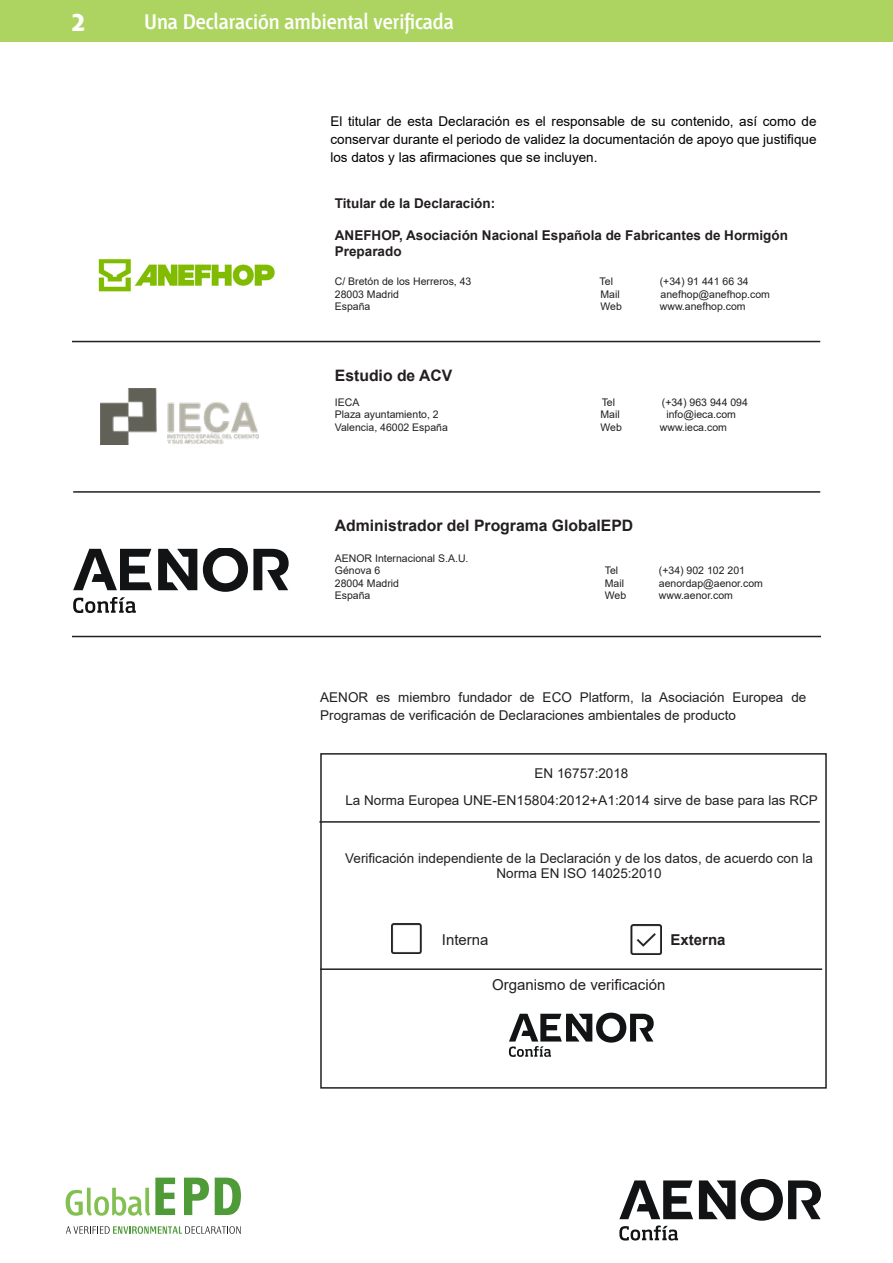
<style>
.page{position:relative;width:893px;height:1263px;background:#fff}
.page>*{position:absolute;margin:0;border:0;box-sizing:border-box;transform-origin:0 0}
.t1{font:27px "AENOR Fontana ND Titulares";color:#fff}
.t2{font:21px "AENOR Fontana ND Demibold";color:#fff}
.t3{font:700 15.75px "Arial";color:#231f20}
.t4{font:15px "Arial";color:#231f20}
.t5{font:700 15px "Arial";color:#231f20}
.Texto_1c{font:13.5px/18px "Arial";color:#231f20}
.Texto_1c-2{font:13.5px/18px "Arial";color:#000001;text-align:justify}
.t6{font:700 13.5px/16.2px "Arial";color:#231f20}
.t7{font:10.5px "Arial";color:#231f20}
</style>
<div class="page">
<div style="left:0;top:0;width:893px;height:42px;background:#add461"></div>
<svg style="left:66px;top:1226px;width:175px;height:8px"></svg>
<svg style="left:66px;top:1177px;width:109px;height:39px"></svg>
<svg style="left:184px;top:1177px;width:25px;height:38px"></svg>
<svg style="left:215px;top:1177px;width:26px;height:38px"></svg>
<svg style="left:619px;top:1225px;width:59px;height:15px"></svg>
<svg style="left:619px;top:1180px;width:74px;height:39px"></svg>
<svg style="left:699px;top:1179px;width:122px;height:42px"></svg>
<div style="left:320px;top:753px;width:507px;height:336px;border:2px solid #231f20"></div>
<hr style="left:72px;top:341px;width:748px;height:1px;background:#231f20">
<hr style="left:73px;top:491px;width:747px;height:2px;background:#231f20">
<hr style="left:72px;top:636px;width:749px;height:1px;background:#231f20">
<hr style="left:319px;top:821px;width:501px;height:2px;background:#231f20">
<hr style="left:320px;top:968px;width:502px;height:2px;background:#231f20">
<svg style="left:509px;top:1013px;width:145px;height:44px"></svg>
<img style="left:391px;top:923px;width:31px;height:30px">
<img style="left:630px;top:925px;width:31px;height:30px">
<svg style="left:73px;top:597px;width:63px;height:16px"></svg>
<svg style="left:73px;top:549px;width:79px;height:41px"></svg>
<svg style="left:203px;top:548px;width:86px;height:44px"></svg>
<svg style="left:158px;top:549px;width:39px;height:41px"></svg>
<img style="left:100px;top:389px;width:158px;height:56px">
<img style="left:98px;top:259px;width:177px;height:33px">
<h1 class="t1" style="left:72px;top:9px;width:14px">2</h1>
<h2 class="t2" style="left:144px;top:12px;width:311px">Una Declaración ambiental verificada</h2>
<p class="Texto_1c-2" style="left:330px;top:112px;width:488px">El titular de esta Declaración es el responsable de su contenido, así como de conservar durante el periodo de validez la documentación de apoyo que justifique los datos y las afirmaciones que se incluyen.</p>
<p class="t6" style="left:335px;top:195px;width:162px">Titular de la Declaración:</p>
<p class="t6" style="left:335px;top:227px;width:455px">ANEFHOP, Asociación Nacional Española de Fabricantes de Hormigón<br>Preparado</p>
<p class="t7" style="left:335px;top:274px;width:138px">C/ Bretón de los Herreros, 43</p>
<p class="t7" style="left:600px;top:274px;width:15px">Tel</p>
<p class="t7" style="left:660px;top:274px;width:91px">(+34) 91 441 66 34</p>
<p class="t7" style="left:335px;top:287px;width:66px">28003 Madrid</p>
<p class="t7" style="left:600px;top:287px;width:21px">Mail</p>
<p class="t7" style="left:661px;top:287px;width:111px">anefhop@anefhop.com</p>
<p class="t7" style="left:335px;top:300px;width:37px">España</p>
<p class="t7" style="left:600px;top:300px;width:23px">Web</p>
<p class="t7" style="left:660px;top:300px;width:87px">www.anefhop.com</p>
<p class="t3" style="left:335px;top:364px;width:119px">Estudio de ACV</p>
<p class="t7" style="left:335px;top:395px;width:26px">IECA</p>
<p class="t7" style="left:602px;top:395px;width:15px">Tel</p>
<p class="t7" style="left:662px;top:395px;width:88px">(+34) 963 944 094</p>
<p class="t7" style="left:335px;top:407px;width:105px">Plaza ayuntamiento, 2</p>
<p class="t7" style="left:600px;top:407px;width:21px">Mail</p>
<p class="t7" style="left:666px;top:407px;width:71px">info@ieca.com</p>
<p class="t7" style="left:335px;top:420px;width:115px">Valencia, 46002 España</p>
<p class="t7" style="left:600px;top:420px;width:23px">Web</p>
<p class="t7" style="left:660px;top:420px;width:69px">www.ieca.com</p>
<p class="t3" style="left:335px;top:514px;width:300px">Administrador del Programa GlobalEPD</p>
<p class="t7" style="left:335px;top:551px;width:135px">AENOR Internacional S.A.U.</p>
<p class="t7" style="left:335px;top:563px;width:47px">Génova 6</p>
<p class="t7" style="left:605px;top:563px;width:15px">Tel</p>
<p class="t7" style="left:659px;top:563px;width:88px">(+34) 902 102 201</p>
<p class="t7" style="left:335px;top:576px;width:66px">28004 Madrid</p>
<p class="t7" style="left:605px;top:576px;width:21px">Mail</p>
<p class="t7" style="left:659px;top:576px;width:106px">aenordap@aenor.com</p>
<p class="t7" style="left:335px;top:588px;width:37px">España</p>
<p class="t7" style="left:605px;top:588px;width:23px">Web</p>
<p class="t7" style="left:659px;top:588px;width:76px">www.aenor.com</p>
<p class="Texto_1c" style="left:320px;top:688px;width:488px">AENOR es miembro fundador de ECO Platform, la Asociación Europea de<br>Programas de verificación de Declaraciones ambientales de producto</p>
<p class="Texto_1c" style="left:535px;top:764px;width:95px">EN 16757:2018</p>
<p class="Texto_1c" style="left:345px;top:791px;width:474px">La Norma Europea UNE-EN15804:2012+A1:2014 sirve de base para las RCP</p>
<p class="Texto_1c" style="left:345px;top:851px;width:469px;line-height:15px;text-align:center">Verificación independiente de la Declaración y de los datos, de acuerdo con la<br>Norma EN ISO 14025:2010</p>
<p class="t4" style="left:442px;top:929px;width:48px">Interna</p>
<p class="t5" style="left:671px;top:929px;width:57px">Externa</p>
<p class="t4" style="left:492px;top:974px;width:175px">Organismo de verificación</p>
</div>
